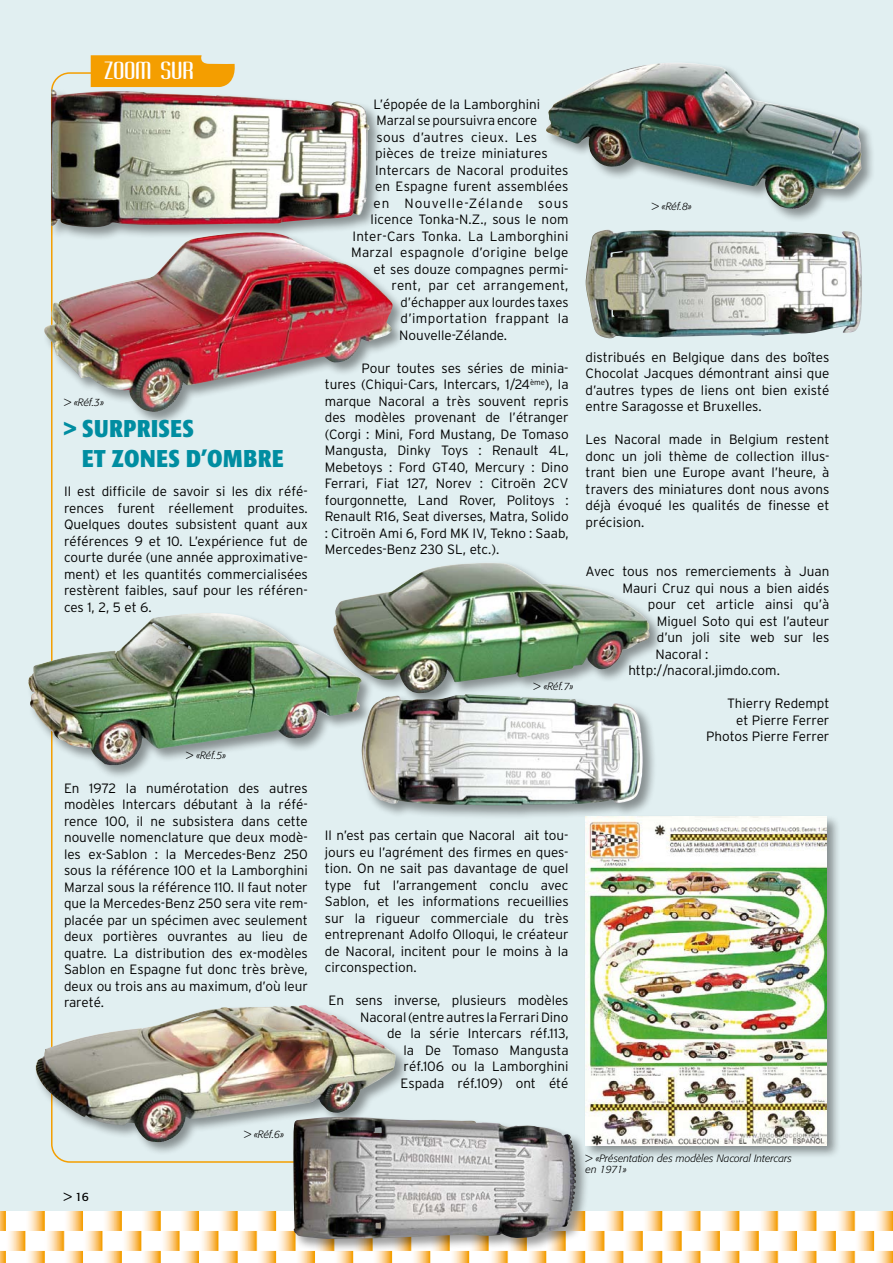
<style>
.page{position:relative;width:893px;height:1263px;background:#fff}
.page>*{position:absolute;margin:0;border:0;box-sizing:border-box;transform-origin:0 0}
.t1{font:700 condensed 24px/30px "Formata";letter-spacing:.02em;color:#008da1}
.t2{font:21px "Brassiere";color:#fff}
.t3{font:300 13.5px/16.5px "Interstate";color:#000;text-align:justify}
.t4{font:300 13.5px "Interstate";letter-spacing:.02em;color:#000}
.t5{font:300 13.5px "Interstate";letter-spacing:.025em;color:#000}
.t6{font:300 13.5px "Interstate";letter-spacing:.065em;color:#000}
.t7{font:12px "Formata";color:#000}
.t8{font:italic 300 10.5px/11.2px "Formata";color:#000}
</style>
<div class="page">
<div style="left:0;top:0;width:893px;height:1231px;background:#e1eff1"></div>
<img style="left:0;top:1212px;width:893px;height:51px">
<svg style="left:51px;top:72px;width:240px;height:1091px"></svg>
<svg style="left:91px;top:55px;width:147px;height:32px;background:#f2a618"></svg>
<div style="left:42px;top:230px;width:364px;height:196px;background:#000;opacity:.4"></div>
<img style="left:43px;top:232px;width:349px;height:180px">
<div style="left:49px;top:87px;width:334px;height:153px;background:#000;opacity:.4"></div>
<img style="left:51px;top:89px;width:319px;height:139px">
<div style="left:26px;top:611px;width:349px;height:168px;background:#000;opacity:.4"></div>
<img style="left:28px;top:613px;width:293px;height:152px">
<div style="left:34px;top:1003px;width:375px;height:152px;background:#000;opacity:.4"></div>
<img style="left:36px;top:1005px;width:321px;height:137px">
<div style="left:291px;top:1115px;width:299px;height:138px;background:#000;opacity:.4"></div>
<img style="left:293px;top:1118px;width:283px;height:121px">
<div style="left:331px;top:560px;width:332px;height:147px;background:#000;opacity:.4"></div>
<img style="left:333px;top:563px;width:317px;height:130px">
<div style="left:359px;top:692px;width:297px;height:127px;background:#000;opacity:.4"></div>
<img style="left:362px;top:694px;width:281px;height:112px">
<div style="left:544px;top:60px;width:331px;height:162px;background:#000;opacity:.4"></div>
<img style="left:546px;top:63px;width:316px;height:146px">
<img style="left:585px;top:230px;width:277px;height:108px">
<div style="left:583px;top:814px;width:257px;height:345px;background:#000;opacity:.4"></div>
<img style="left:586px;top:816px;width:240px;height:329px">
<h2 class="t2" style="left:104px;top:56px;width:91px">ZOOM SUR</h2>
<p class="t8" style="left:64px;top:396px;width:42px">&gt; «Réf.3»</p>
<h1 class="t1" style="left:82px;top:413px;width:203px;text-indent:-18px">&gt; SURPRISES<br>ET ZONES D’OMBRE</h1>
<p class="t3" style="left:64px;top:483px;width:245px">Il est difficile de savoir si les dix réfé&shy;rences furent réellement produites.<br>Quelques doutes subsistent quant aux références 9 et 10. L’expérience fut de courte durée (une année approximative&shy;ment) et les quantités commercialisées restèrent faibles, sauf pour les référen&shy;ces 1, 2, 5 et 6.</p>
<p class="t8" style="left:186px;top:750px;width:42px">&gt; «Réf.5»</p>
<p class="t3" style="left:64px;top:780px;width:245px">En 1972 la numérotation des autres modèles Intercars débutant à la réfé&shy;rence 100, il ne subsistera dans cette nouvelle nomenclature que deux modè&shy;les ex-Sablon : la Mercedes-Benz 250 sous la référence 100 et la Lamborghini Marzal sous la référence 110. Il faut noter que la Mercedes-Benz 250 sera vite rem&shy;placée par un spécimen avec seulement deux portières ouvrantes au lieu de quatre. La distribution des ex-modèles Sablon en Espagne fut donc très brève, deux ou trois ans au maximum, d’où leur rareté.</p>
<p class="t7" style="left:64px;top:1190px;width:27px">&gt; 16</p>
<p class="t8" style="left:244px;top:1129px;width:42px">&gt; «Réf.6»</p>
<p class="t3" style="left:374px;top:96px;width:168px">L’épopée de la Lamborghini</p>
<p class="t3" style="left:377px;top:112px;width:162px">Marzal se poursuivra encore</p>
<p class="t5" style="left:377px;top:129px;width:162px">sous d’autres cieux. Les</p>
<p class="t3" style="left:375px;top:145px;width:174px">pièces de treize miniatures</p>
<p class="t3" style="left:375px;top:162px;width:195px">Intercars de Nacoral produites</p>
<p class="t3" style="left:375px;top:178px;width:195px">en Espagne furent assemblées</p>
<p class="t6" style="left:374px;top:195px;width:196px">en Nouvelle-Zélande sous</p>
<p class="t3" style="left:371px;top:211px;width:200px">licence Tonka-N.Z., sous le nom</p>
<p class="t3" style="left:353px;top:228px;width:217px">Inter-Cars Tonka. La Lamborghini</p>
<p class="t4" style="left:351px;top:245px;width:219px">Marzal espagnole d’origine belge</p>
<p class="t3" style="left:374px;top:261px;width:197px">et ses douze compagnes permi-</p>
<p class="t4" style="left:392px;top:278px;width:178px">rent, par cet arrangement,</p>
<p class="t3" style="left:401px;top:294px;width:170px">d’échapper aux lourdes taxes</p>
<p class="t5" style="left:401px;top:311px;width:170px">d’importation frappant la</p>
<p class="t3" style="left:399px;top:327px;width:110px">Nouvelle-Zélande.</p>
<p class="t3" style="left:325px;top:360px;width:245px;text-indent:37px">Pour toutes ses séries de minia&shy;tures (Chiqui-Cars, Intercars, 1/24<sup>ème</sup>), la marque Nacoral a très souvent repris des modèles provenant de l’étranger (Corgi : Mini, Ford Mustang, De Tomaso Mangusta, Dinky Toys : Renault 4L, Mebetoys : Ford GT40, Mercury : Dino Ferrari, Fiat 127, Norev : Citroën 2CV fourgonnette, Land Rover, Politoys :<br>Renault R16, Seat diverses, Matra, Solido : Citroën Ami 6, Ford MK IV, Tekno : Saab, Mercedes-Benz 230 SL, etc.).</p>
<p class="t8" style="left:534px;top:681px;width:42px">&gt; «Réf.7»</p>
<p class="t8" style="left:652px;top:201px;width:42px">&gt; «Réf.8»</p>
<p class="t3" style="left:586px;top:349px;width:245px">distribués en Belgique dans des boîtes Chocolat Jacques démontrant ainsi que d’autres types de liens ont bien existé entre Saragosse et Bruxelles.</p>
<p class="t3" style="left:586px;top:431px;width:245px">Les Nacoral made in Belgium restent donc un joli thème de collection illus&shy;trant bien une Europe avant l’heure, à travers des miniatures dont nous avons déjà évoqué les qualités de finesse et précision.</p>
<p class="t3" style="left:586px;top:563px;width:245px">Avec tous nos remerciements à Juan</p>
<p class="t3" style="left:622px;top:580px;width:209px">Mauri Cruz qui nous a bien aidés</p>
<p class="t3" style="left:648px;top:596px;width:183px">pour cet article ainsi qu’à</p>
<p class="t3" style="left:657px;top:613px;width:174px">Miguel Soto qui est l’auteur</p>
<p class="t3" style="left:657px;top:629px;width:174px">d’un joli site web sur les</p>
<p class="t3" style="left:655px;top:646px;width:55px">Nacoral :</p>
<p class="t3" style="left:628px;top:662px;width:153px">http://nacoral.jimdo.com.</p>
<p class="t3" style="left:706px;top:695px;width:125px;text-align:right">Thierry Redempt<br>et Pierre Ferrer<br>Photos Pierre Ferrer</p>
<p class="t3" style="left:325px;top:827px;width:245px">Il n’est pas certain que Nacoral ait tou&shy;jours eu l’agrément des firmes en ques&shy;tion. On ne sait pas davantage de quel type fut l’arrangement conclu avec Sablon, et les informations recueillies sur la rigueur commerciale du très entreprenant Adolfo Olloqui, le créateur de Nacoral, incitent pour le moins à la circonspection.</p>
<p class="t3" style="left:329px;top:992px;width:242px;text-align:right">En sens inverse, plusieurs modèles<br>Nacoral (entre autres la Ferrari Dino<br>de la série Intercars réf.113,<br>la De Tomaso Mangusta<br>réf.106 ou la Lamborghini<br>Espada réf.109) ont été</p>
<p class="t8" style="left:586px;top:1152px;width:208px">&gt; «Présentation des modèles Nacoral Intercars en 1971»</p>
</div>
